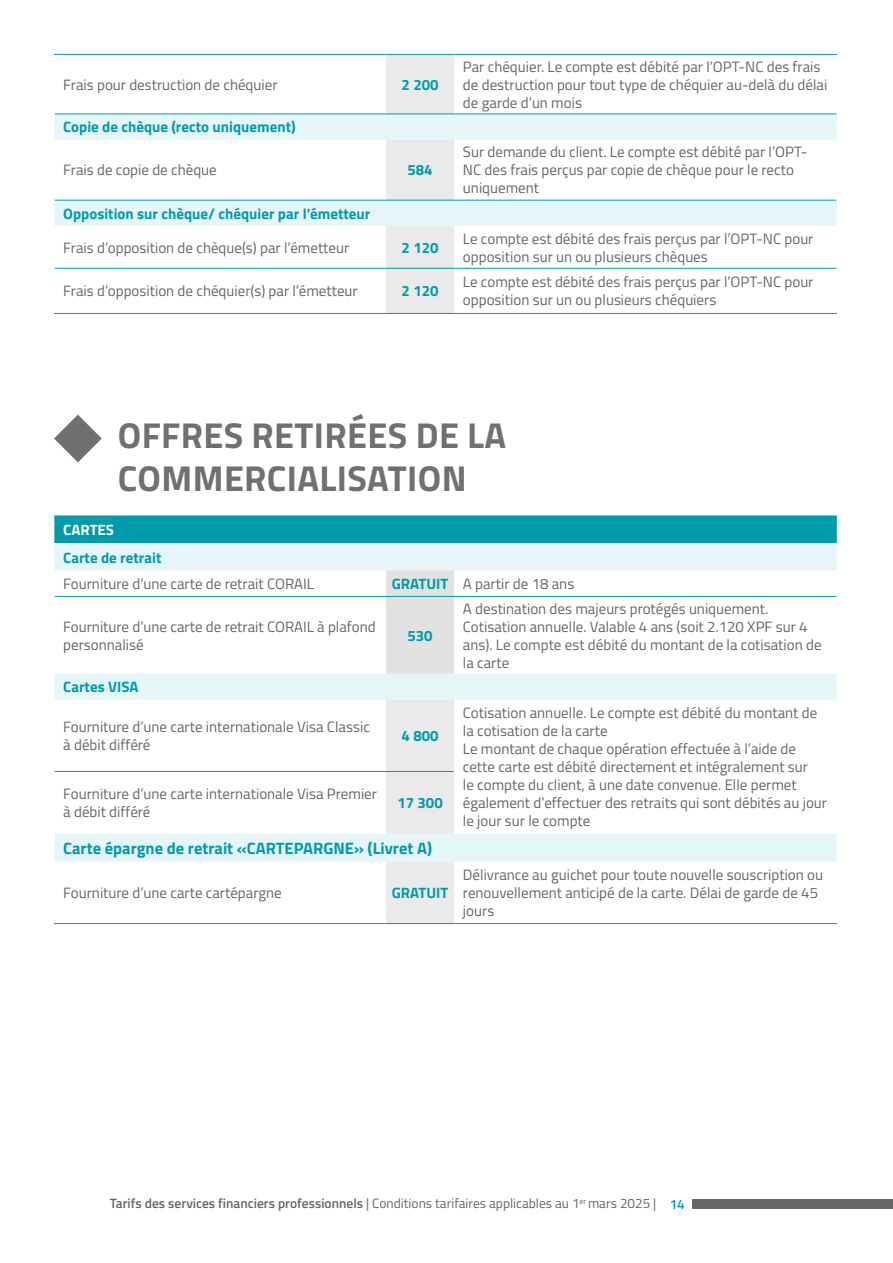
<style>
.page{position:relative;width:893px;height:1263px;background:#fff}
.page>*{position:absolute;margin:0;border:0;box-sizing:border-box;transform-origin:0 0}
.Titre_1{font:700 36px "Titillium";letter-spacing:.01em;color:#707070}
.Titre_2{font:700 16.5px "Titillium";color:#009cab}
.t1{font:15px/18px "Titillium";color:#65666a}
.t2{font:700 15px "Titillium";color:#009cab}
.t3{font:700 15px "Titillium";color:#009cac}
.t4{font:700 15px "Titillium";color:#fff}
.t5{font:13.5px "Titillium";color:#65666a}
.t6{font:600 13.5px "Titillium";color:#009cab}
.s1{font-weight:600}
</style>
<div class="page">
<div style="left:692px;top:1199px;width:201px;height:9px;background:#65666a"></div>
<svg style="left:54px;top:113px;width:783px;height:1px"></svg>
<div style="left:386px;top:55px;width:68px;height:258px;background:#eaeaea"></div>
<svg style="left:54px;top:114px;width:783px;height:112px;fill:#ecf7f8"></svg>
<hr style="left:55px;top:268px;width:331px;height:1px;background:#009cab">
<hr style="left:386px;top:268px;width:68px;height:1px;background:#009cab">
<hr style="left:454px;top:268px;width:382px;height:1px;background:#009cab">
<hr style="left:54px;top:313px;width:332px;height:1px;background:#009cab">
<hr style="left:386px;top:313px;width:68px;height:1px;background:#009cab">
<hr style="left:454px;top:313px;width:383px;height:1px;background:#009cab">
<hr style="left:54px;top:54px;width:332px;height:1px;background:#009cab">
<hr style="left:386px;top:54px;width:68px;height:1px;background:#009cab">
<hr style="left:454px;top:54px;width:383px;height:1px;background:#009cab">
<hr style="left:55px;top:114px;width:331px;height:1px;background:#009cab">
<hr style="left:386px;top:114px;width:68px;height:1px;background:#009cab">
<hr style="left:454px;top:114px;width:382px;height:1px;background:#009cab">
<hr style="left:55px;top:200px;width:331px;height:1px;background:#009cab">
<hr style="left:386px;top:200px;width:68px;height:1px;background:#009cab">
<hr style="left:454px;top:200px;width:382px;height:1px;background:#009cab">
<svg style="left:54px;top:415px;width:48px;height:47px"></svg>
<div style="left:54px;top:517px;width:783px;height:26px;background:#009cab"></div>
<svg style="left:54px;top:543px;width:783px;height:318px"></svg>
<div style="left:386px;top:570px;width:68px;height:104px;background:#e2e2e2"></div>
<svg style="left:386px;top:699px;width:68px;height:224px;background:#e9ebeb"></svg>
<hr style="left:55px;top:771px;width:331px;height:1px;background:#009cab">
<hr style="left:386px;top:771px;width:68px;height:1px;background:#009cab">
<hr style="left:54px;top:923px;width:332px;height:1px;background:#009cab">
<hr style="left:386px;top:923px;width:68px;height:1px;background:#009cab">
<hr style="left:454px;top:923px;width:383px;height:1px;background:#009cab">
<hr style="left:54px;top:516px;width:332px;height:1px;background:#009cab">
<hr style="left:386px;top:516px;width:68px;height:1px;background:#009cab">
<hr style="left:454px;top:516px;width:383px;height:1px;background:#009cab">
<hr style="left:55px;top:596px;width:331px;height:1px;background:#009cab">
<hr style="left:386px;top:596px;width:68px;height:1px;background:#009cab">
<hr style="left:454px;top:596px;width:382px;height:1px;background:#009cab">
<p class="t1" style="left:63px;top:75px;width:216px">Frais pour destruction de chéquier</p>
<p class="t3" style="left:402px;top:73px;width:38px">2 200</p>
<p class="t2" style="left:63px;top:116px;width:234px">Copie de chèque (recto uniquement)</p>
<p class="t1" style="left:63px;top:160px;width:155px">Frais de copie de chèque</p>
<p class="t3" style="left:407px;top:159px;width:27px">584</p>
<p class="t1" style="left:463px;top:57px;width:366px">Par chéquier. Le compte est débité par l’OPT-NC des frais de destruction pour tout type de chéquier au-delà du délai de garde d’un mois</p>
<p class="t1" style="left:463px;top:142px;width:346px">Sur demande du client. Le compte est débité par l’OPT-<br>NC des frais perçus par copie de chèque pour le recto uniquement</p>
<p class="t2" style="left:63px;top:202px;width:309px">Opposition sur chèque/ chéquier par l’émetteur</p>
<p class="t1" style="left:63px;top:238px;width:288px">Frais d’opposition de chèque(s) par l’émetteur</p>
<p class="t3" style="left:402px;top:236px;width:38px">2 120</p>
<p class="t1" style="left:463px;top:229px;width:352px">Le compte est débité des frais perçus par l’OPT-NC pour opposition sur un ou plusieurs chèques</p>
<p class="t1" style="left:63px;top:281px;width:296px">Frais d’opposition de chéquier(s) par l’émetteur</p>
<p class="t3" style="left:402px;top:280px;width:38px">2 120</p>
<p class="t1" style="left:463px;top:272px;width:352px">Le compte est débité des frais perçus par l’OPT-NC pour opposition sur un ou plusieurs chéquiers</p>
<p class="Titre_1" style="left:118px;top:408px;width:390px">OFFRES RETIRÉES DE LA</p>
<p class="Titre_1" style="left:118px;top:451px;width:350px">COMMERCIALISATION</p>
<p class="t4" style="left:63px;top:518px;width:52px">CARTES</p>
<p class="t2" style="left:63px;top:546px;width:100px">Carte de retrait</p>
<p class="t1" style="left:63px;top:574px;width:252px">Fourniture d’une carte de retrait CORAIL</p>
<p class="t3" style="left:392px;top:572px;width:58px">GRATUIT</p>
<p class="t1" style="left:463px;top:574px;width:113px">A partir de 18 ans</p>
<p class="t1" style="left:63px;top:617px;width:314px">Fourniture d’une carte de retrait CORAIL à plafond personnalisé</p>
<p class="t3" style="left:407px;top:624px;width:27px">530</p>
<p class="t1" style="left:463px;top:599px;width:360px">A destination des majeurs protégés uniquement.<br>Cotisation annuelle. Valable 4 ans (soit 2.120 XPF sur 4 ans). Le compte est débité du montant de la cotisation de la carte</p>
<p class="t2" style="left:63px;top:675px;width:77px">Cartes VISA</p>
<p class="t1" style="left:63px;top:717px;width:308px">Fourniture d’une carte internationale Visa Classic à débit différé</p>
<p class="t3" style="left:402px;top:724px;width:38px">4 800</p>
<p class="t1" style="left:63px;top:784px;width:315px">Fourniture d’une carte internationale Visa Premier à débit différé</p>
<p class="t3" style="left:397px;top:791px;width:47px">17 300</p>
<p class="Titre_2" style="left:63px;top:835px;width:370px">Carte épargne de retrait «CARTEPARGNE» (Livret A)</p>
<p class="t1" style="left:63px;top:883px;width:220px">Fourniture d’une carte cartépargne</p>
<p class="t3" style="left:392px;top:881px;width:58px">GRATUIT</p>
<p class="t1" style="left:463px;top:703px;width:366px">Cotisation annuelle. Le compte est débité du montant de la cotisation de la carte<br>Le montant de chaque opération effectuée à l’aide de cette carte est débité directement et intégralement sur<br>le compte du client, à une date convenue. Elle permet également d’effectuer des retraits qui sont débités au jour le jour sur le compte</p>
<p class="t1" style="left:463px;top:865px;width:362px">Délivrance au guichet pour toute nouvelle souscription ou renouvellement anticipé de la carte. Délai de garde de 45 jours</p>
<p class="t5" style="left:110px;top:1193px;width:548px"><span class="s1">Tarifs des services financiers professionnels</span> | Conditions tarifaires applicables au 1<sup>er</sup> mars 2025 |</p>
<p class="t6" style="left:670px;top:1194px;width:17px">14</p>
</div>
